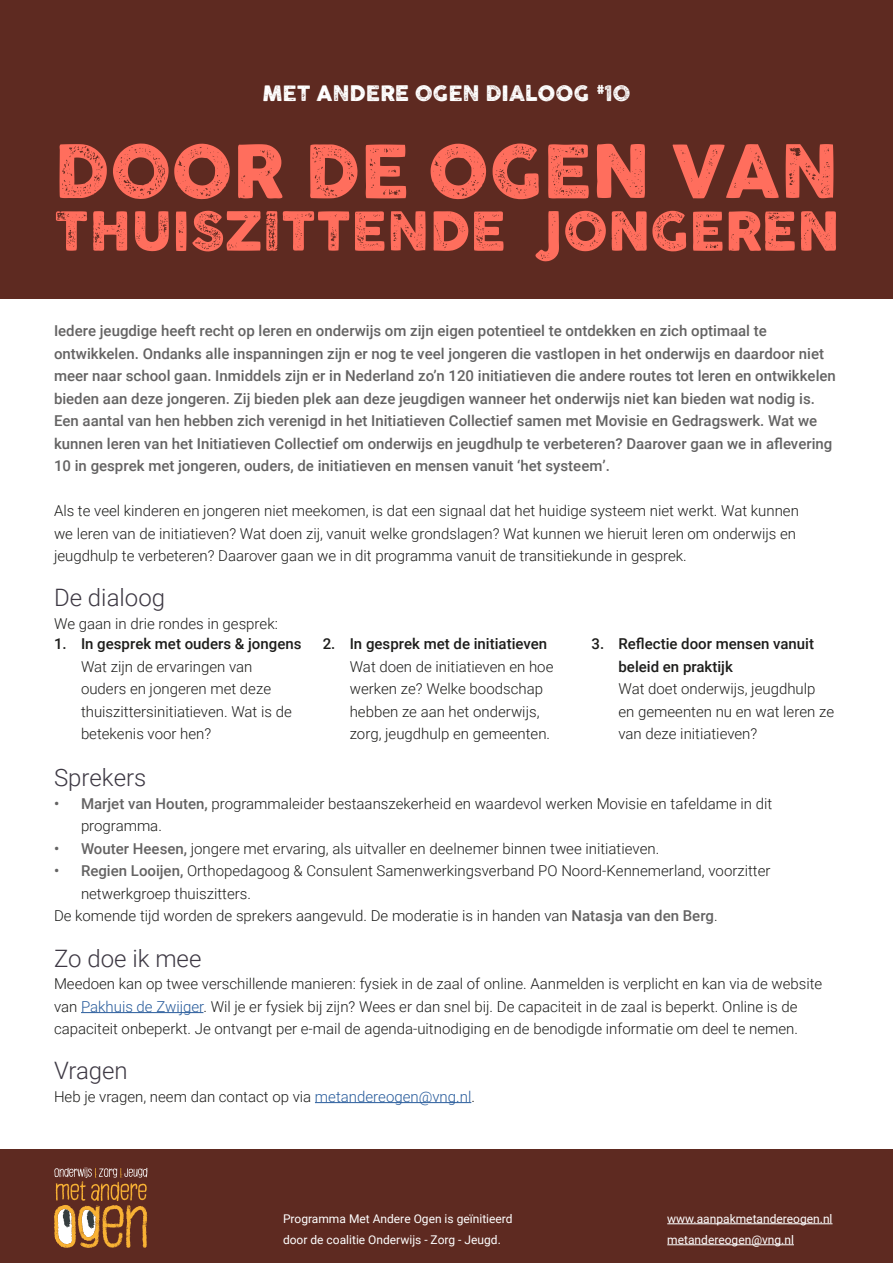
<style>
.page{position:relative;width:893px;height:1263px;background:#fff}
.page>*{position:absolute;margin:0;border:0;box-sizing:border-box;transform-origin:0 0}
.t1{font:72px "Cocogoose Pro Letterpress";color:#ff6e5d}
.t2{font:52.5px "Cocogoose Pro Letterpress";color:#ff6e5d}
.t3{font:300 24px "Roboto";color:#3d3843}
.t4{font:21px "Cocogoose Pro Letterpress";color:#fff}
.t5{font:300 15px/22.5px "Roboto";color:#1d1d1b}
.t6{font:500 15px/22.5px "Roboto";color:#646363}
.t7{font:500 15px/22.5px "Roboto";color:#1d1d1b}
.t8{font:12px/21px "Roboto";color:#fff}
.s1{font-weight:500;color:#646363}
.s2{color:#275b9b}
</style>
<div class="page">
<div style="left:0;top:0;width:893px;height:299px;background:#5e2a21"></div>
<div style="left:0;top:1149px;width:893px;height:114px;background:#5e2a21"></div>
<svg style="left:54px;top:1167px;width:93px;height:81px"></svg>
<hr style="left:667px;top:1223px;width:165px;height:1px;background:#fff">
<hr style="left:667px;top:1244px;width:127px;height:1px;background:#fff">
<hr style="left:81px;top:1012px;width:122px;height:1px;background:#275b9b">
<hr style="left:315px;top:1102px;width:156px;height:1px;background:#275b9b">
<h3 class="t4" style="left:262px;top:79px;width:370px">MET ANDERE OGEN DIALOOG <sup>#</sup>10</h3>
<h1 class="t1" style="left:54px;top:121px;width:786px">DOOR DE OGEN VAN</h1>
<h2 class="t2" style="left:54px;top:194px;width:786px">THUISZITTENDE JONGEREN</h2>
<p class="t6" style="left:54px;top:319px;width:783px">Iedere jeugdige heeft recht op leren en onderwijs om zijn eigen potentieel te ontdekken en zich optimaal te ontwikkelen. Ondanks alle inspanningen zijn er nog te veel jongeren die vastlopen in het onderwijs en daardoor niet meer naar school gaan. Inmiddels zijn er in Nederland zo’n 120 initiatieven die andere routes tot leren en ontwikkelen bieden aan deze jongeren. Zij bieden plek aan deze jeugdigen wanneer het onderwijs niet kan bieden wat nodig is.<br>Een aantal van hen hebben zich verenigd in het Initiatieven Collectief samen met Movisie en Gedragswerk. Wat we kunnen leren van het Initiatieven Collectief om onderwijs en jeugdhulp te verbeteren? Daarover gaan we in aflevering 10 in gesprek met jongeren, ouders, de initiatieven en mensen vanuit ‘het systeem’.</p>
<p class="t5" style="left:54px;top:499px;width:746px">Als te veel kinderen en jongeren niet meekomen, is dat een signaal dat het huidige systeem niet werkt. Wat kunnen we leren van de initiatieven? Wat doen zij, vanuit welke grondslagen? Wat kunnen we hieruit leren om onderwijs en jeugdhulp te verbeteren? Daarover gaan we in dit programma vanuit de transitiekunde in gesprek.</p>
<h3 class="t3" style="left:54px;top:581px;width:113px">De dialoog</h3>
<p class="t5" style="left:54px;top:612px;width:225px">We gaan in drie rondes in gesprek:</p>
<p class="t7" style="left:54px;top:632px;width:249px">1. In gesprek met ouders &amp; jongens</p>
<p class="t5" style="left:81px;top:655px;width:212px">Wat zijn de ervaringen van ouders en jongeren met deze thuiszittersinitiatieven. Wat is de betekenis voor hen?</p>
<p class="t7" style="left:323px;top:632px;width:226px">2. In gesprek met de initiatieven</p>
<p class="t5" style="left:350px;top:655px;width:205px">Wat doen de initiatieven en hoe werken ze? Welke boodschap hebben ze aan het onderwijs, zorg, jeugdhulp en gemeenten.</p>
<p class="t7" style="left:618px;top:632px;width:197px;text-indent:-27px">3. Reflectie door mensen vanuit beleid en praktijk</p>
<p class="t5" style="left:618px;top:677px;width:217px">Wat doet onderwijs, jeugdhulp en gemeenten nu en wat leren ze van deze initiatieven?</p>
<h3 class="t3" style="left:54px;top:761px;width:94px">Sprekers</h3>
<p class="t5" style="left:81px;top:792px;width:693px;text-indent:-27px"><span class="s1">• Marjet van Houten,</span> programmaleider bestaanszekerheid en waardevol werken Movisie en tafeldame in dit programma.</p>
<p class="t5" style="left:54px;top:837px;width:607px"><span class="s1">• Wouter Heesen,</span> jongere met ervaring, als uitvaller en deelnemer binnen twee initiatieven.</p>
<p class="t5" style="left:54px;top:859px;width:718px"><span class="s1">• Regien Looijen,</span> Orthopedagoog &amp; Consulent Samenwerkingsverband PO Noord-Kennemerland, voorzitter</p>
<p class="t5" style="left:81px;top:882px;width:172px">netwerkgroep thuiszitters.</p>
<p class="t5" style="left:54px;top:904px;width:665px">De komende tijd worden de sprekers aangevuld. De moderatie is in handen van <span class="s1">Natasja van den Berg</span>.</p>
<h3 class="t3" style="left:54px;top:941px;width:149px">Zo doe ik mee</h3>
<p class="t5" style="left:54px;top:972px;width:770px">Meedoen kan op twee verschillende manieren: fysiek in de zaal of online. Aanmelden is verplicht en kan via de website van <span class="s2">Pakhuis de Zwijger</span>. Wil je er fysiek bij zijn? Wees er dan snel bij. De capaciteit in de zaal is beperkt. Online is de capaciteit onbeperkt. Je ontvangt per e-mail de agenda-uitnodiging en de benodigde informatie om deel te nemen.</p>
<h3 class="t3" style="left:54px;top:1054px;width:75px">Vragen</h3>
<p class="t5" style="left:54px;top:1084px;width:422px">Heb je vragen, neem dan contact op via <span class="s2">metandereogen@vng.nl</span>.</p>
<p class="t8" style="left:283px;top:1208px;width:231px">Programma Met Andere Ogen is geïnitieerd door de coalitie Onderwijs - Zorg - Jeugd.</p>
<p class="t8" style="left:667px;top:1208px;width:167px">www.aanpakmetandereogen.nl metandereogen@vng.nl</p>
</div>
